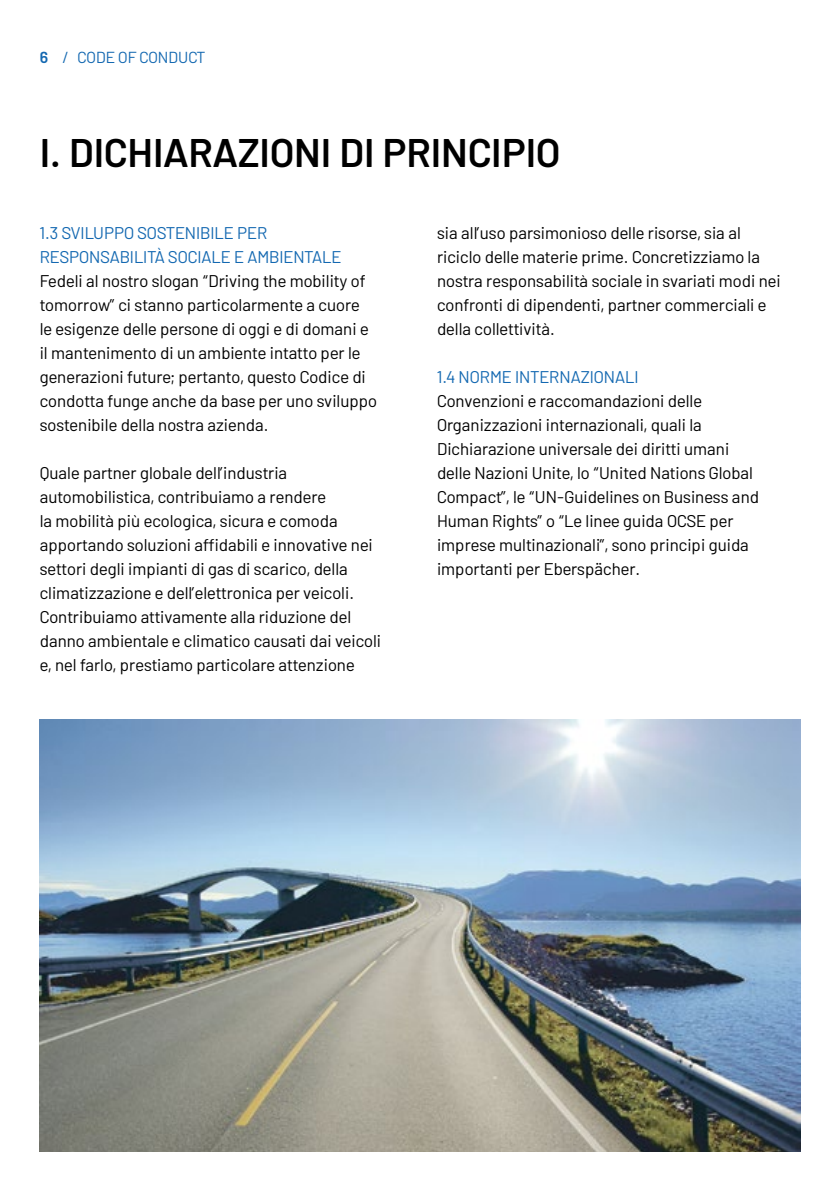
<style>
.page{position:relative;width:840px;height:1191px;background:#fff}
.page>*{position:absolute;margin:0;border:0;box-sizing:border-box;transform-origin:0 0}
.t1{font:600 40px "Barlow";color:#000}
.t2{font:17px/24px "Barlow";color:#000}
.t3{font:17px/24px "Barlow";color:#1368b1}
.t4{font:16px "Barlow";color:#1368b1}
.s1{font-weight:600}
</style>
<div class="page">
<img style="left:40px;top:719px;width:759px;height:432px">
<p class="t4" style="left:40px;top:46px;width:167px"><span class="s1">6</span> / CODE OF CONDUCT</p>
<h1 class="t1" style="left:40px;top:123px;width:521px">I. DICHIARAZIONI DI PRINCIPIO</h1>
<p class="t3" style="left:40px;top:220px;width:303px">1.3 SVILUPPO SOSTENIBILE PER<br>RESPONSABILITÀ SOCIALE E AMBIENTALE</p>
<p class="t2" style="left:40px;top:268px;width:339px">Fedeli al nostro slogan “Driving the mobility of tomorrow” ci stanno particolarmente a cuore<br>le esigenze delle persone di oggi e di domani e il mantenimento di un ambiente intatto per le generazioni future; pertanto, questo Codice di condotta funge anche da base per uno sviluppo sostenibile della nostra azienda.</p>
<p class="t2" style="left:40px;top:460px;width:343px">Quale partner globale dell’industria automobilistica, contribuiamo a rendere<br>la mobilità più ecologica, sicura e comoda apportando soluzioni affidabili e innovative nei settori degli impianti di gas di scarico, della climatizzazione e dell’elettronica per veicoli.<br>Contribuiamo attivamente alla riduzione del danno ambientale e climatico causati dai veicoli e, nel farlo, prestiamo particolare attenzione</p>
<p class="t2" style="left:437px;top:220px;width:345px">sia all’uso parsimonioso delle risorse, sia al riciclo delle materie prime. Concretizziamo la nostra responsabilità sociale in svariati modi nei confronti di dipendenti, partner commerciali e della collettività.</p>
<p class="t3" style="left:437px;top:364px;width:203px">1.4 NORME INTERNAZIONALI</p>
<p class="t2" style="left:437px;top:388px;width:323px">Convenzioni e raccomandazioni delle Organizzazioni internazionali, quali la Dichiarazione universale dei diritti umani delle Nazioni Unite, lo “United Nations Global Compact”, le “UN-Guidelines on Business and Human Rights” o “Le linee guida OCSE per imprese multinazionali”, sono principi guida importanti per Eberspächer.</p>
</div>
